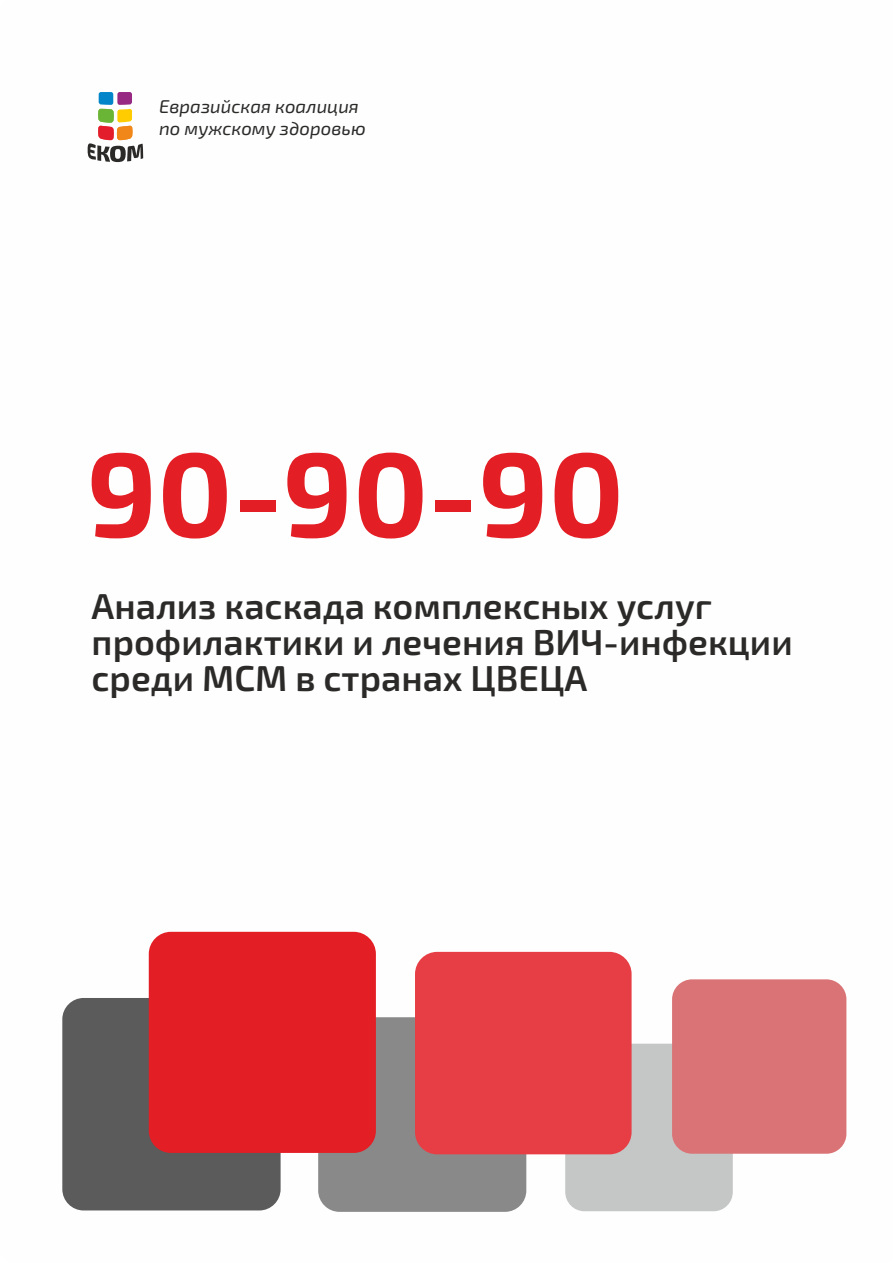
<style>
.page{position:relative;width:893px;height:1263px;background:#fff}
.page>*{position:absolute;margin:0;border:0;box-sizing:border-box;transform-origin:0 0}
.t1{font:700 120px "Exo 2";color:#e31e24}
.t2{font:600 36px/36px "Exo 2";color:#2b2a29}
.t3{font:italic 18.6px/22.4px "Exo 2";color:#2b2a29}
</style>
<div class="page">
<svg style="left:87px;top:92px;width:56px;height:71px"></svg>
<div style="left:62px;top:998px;width:219px;height:212px;background:#5b5b5b;border-radius:21px"></div>
<div style="left:318px;top:1017px;width:208px;height:195px;background:#898989;border-radius:21px"></div>
<div style="left:565px;top:1044px;width:168px;height:167px;background:#c5c6c6;border-radius:19px"></div>
<div style="left:149px;top:932px;width:227px;height:221px;background:#e31e24;border-radius:22px"></div>
<div style="left:415px;top:952px;width:217px;height:202px;background:#e73e45;border-radius:22px"></div>
<div style="left:672px;top:979px;width:174px;height:175px;background:#da7376;border-radius:20px"></div>
<p class="t3" style="left:159px;top:97px;width:208px">Евразийская коалиция по мужскому здоровью</p>
<h1 class="t1" style="left:87px;top:453px;width:539px">90-90-90</h1>
<p class="t2" style="left:92px;top:592px;width:703px">Анализ каскада комплексных услуг профилактики и лечения ВИЧ-инфекции среди МСМ в странах ЦВЕЦА</p>
</div>
